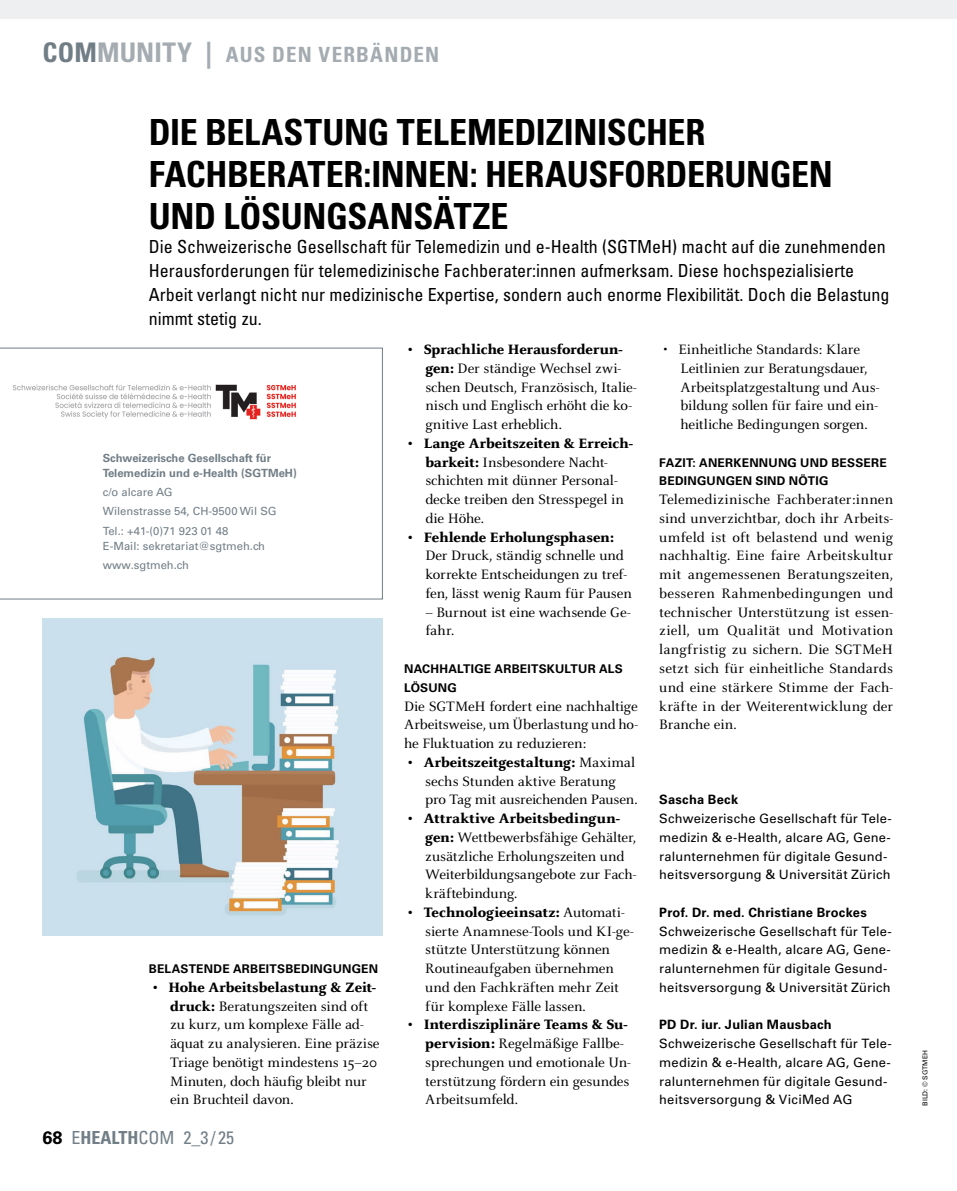
<style>
.page{position:relative;width:957px;height:1191px;background:#fff}
.page>*{position:absolute;margin:0;border:0;box-sizing:border-box;transform-origin:0 0}
.t1{font:700 condensed 36px/42px "Univers LT Std";letter-spacing:-.01em;color:#000}
.t2{font:700 condensed 21px "Univers LT Std";letter-spacing:.055em;color:#a4acb1}
.t3{font:condensed 18px/24px "Univers LT Std";color:#000}
.t4{font:condensed 18px "Univers LT Std";color:#717e86}
.t5{font:15px/18.8px "Celeste OT";letter-spacing:-.01em;color:#000}
.t6{font:800 15px "Celeste OT";letter-spacing:-.005em;color:#000}
.t7{font:12.9px/18.8px "Univers LT Std";letter-spacing:.015em;color:#000}
.t8{font:700 12.9px "Univers LT Std";letter-spacing:.02em;color:#000}
.t9{font:700 12px/18.8px "Univers LT Std";letter-spacing:.02em;color:#000}
.t10{font:11.25px/19.2px "Univers LT Std";color:#717e86}
.t11{font:700 11.25px/15px "Univers LT Std";color:#717e86}
.t12{font:6.75px "Univers LT Std";color:#000}
.s1{font-size:27px;color:#717e86}
.s2{font-size:27px}
.s3{font-weight:800}
.s4{font-weight:700;font-stretch:normal;color:#000}
.s5{font-weight:700}
</style>
<div class="page">
<div style="left:0;top:0;width:957px;height:19px;background:#edeff0"></div>
<img style="left:43px;top:618px;width:340px;height:317px">
<svg style="left:0;top:348px;width:383px;height:251px"></svg>
<h2 class="t2" style="left:43px;top:42px;width:398px"><span class="s1">COM</span><span class="s2">MUNITY |</span> AUS DEN VERBÄNDEN</h2>
<h1 class="t1" style="left:149px;top:111px;width:685px">DIE BELASTUNG TELEMEDIZINISCHER<br>FACHBERATER:INNEN: HERAUSFORDERUNGEN<br>UND LÖSUNGSANSÄTZE</h1>
<p class="t3" style="left:149px;top:234px;width:742px">Die Schweizerische Gesellschaft für Telemedizin und e-Health (SGTMeH) macht auf die zunehmenden Herausforderungen für telemedizinische Fachberater:innen aufmerksam. Diese hochspezialisierte Arbeit verlangt nicht nur medizinische Expertise, sondern auch enorme Flexibilität. Doch die Belastung nimmt stetig zu.</p>
<p class="t11" style="left:103px;top:450px;width:195px">Schweizerische Gesellschaft für<br>Telemedizin und e-Health (SGTMeH)</p>
<p class="t10" style="left:103px;top:482px;width:175px">c/o alcare AG<br>Wilenstrasse 54, CH-9500 Wil SG<br>Tel.: +41-(0)71 923 01 48</p>
<p class="t10" style="left:103px;top:536px;width:164px">E-Mail: sekretariat@sgtmeh.ch www.sgtmeh.ch</p>
<p class="t9" style="left:149px;top:959px;width:231px">BELASTENDE ARBEITSBEDINGUNGEN</p>
<p class="t5" style="left:170px;top:977px;width:211px;text-indent:-17px"><span class="s3">• Hohe Arbeitsbelastung &amp; Zeit&shy;druck:</span> Beratungszeiten sind oft zu kurz, um komplexe Fälle ad&shy;äquat zu analysieren. Eine präzise<br>Triage benötigt mindestens 15–20<br>Minuten, doch häufig bleibt nur ein Bruchteil davon.</p>
<p class="t4" style="left:43px;top:1126px;width:193px"><span class="s4">68</span> E<span class="s5">HEALTH</span>COM 2_3 / 25</p>
<p class="t5" style="left:425px;top:340px;width:213px;text-indent:-17px"><span class="s3">• Sprachliche Herausforderun&shy;gen:</span> Der ständige Wechsel zwi&shy;schen Deutsch, Französisch, Italie&shy;nisch und Englisch erhöht die ko&shy;gnitive Last erheblich.</p>
<p class="t5" style="left:425px;top:434px;width:209px;text-indent:-17px"><span class="s3">• Lange Arbeitszeiten &amp; Erreich&shy;barkeit:</span> Insbesondere Nacht&shy;schichten mit dünner Personal&shy;decke treiben den Stresspegel in die Höhe.</p>
<p class="t6" style="left:408px;top:528px;width:207px">• Fehlende Erholungsphasen:</p>
<p class="t5" style="left:425px;top:546px;width:208px">Der Druck, ständig schnelle und korrekte Entscheidungen zu tref&shy;fen, lässt wenig Raum für Pausen</p>
<p class="t5" style="left:425px;top:602px;width:207px">– Burnout ist eine wachsende Ge&shy;fahr.</p>
<p class="t9" style="left:404px;top:659px;width:220px">NACHHALTIGE ARBEITSKULTUR ALS<br>LÖSUNG</p>
<p class="t5" style="left:404px;top:696px;width:235px;text-align:justify">Die SGTMeH fordert eine nachhaltige Arbeitsweise, um Überlastung und ho&shy;he Fluktuation zu reduzieren:</p>
<p class="t5" style="left:425px;top:752px;width:214px;text-indent:-17px"><span class="s3">• Arbeitszeitgestaltung:</span> Maximal sechs Stunden aktive Beratung pro Tag mit ausreichenden Pausen.</p>
<p class="t5" style="left:425px;top:809px;width:213px;text-indent:-17px"><span class="s3">• Attraktive Arbeitsbedingun&shy;gen:</span> Wettbewerbsfähige Gehälter, zusätzliche Erholungszeiten und<br>Weiterbildungsangebote zur Fach&shy;kräftebindung.</p>
<p class="t5" style="left:425px;top:902px;width:210px;text-indent:-17px"><span class="s3">• Technologieeinsatz:</span> Automati&shy;sierte Anamnese-Tools und KI-ge&shy;stützte Unterstützung können<br>Routineaufgaben übernehmen und den Fachkräften mehr Zeit für komplexe Fälle lassen.</p>
<p class="t5" style="left:425px;top:1015px;width:207px;text-indent:-17px"><span class="s3">• Interdisziplinäre Teams &amp; Su&shy;pervision:</span> Regelmäßige Fallbe&shy;sprechungen und emotionale Un&shy;terstützung fördern ein gesundes<br>Arbeitsumfeld.</p>
<p class="t5" style="left:680px;top:340px;width:200px;text-indent:-17px">• Einheitliche Standards: Klare Leitlinien zur Beratungsdauer, Arbeitsplatzgestaltung und Aus&shy;bildung sollen für faire und ein&shy;heitliche Bedingungen sorgen.</p>
<p class="t9" style="left:659px;top:453px;width:229px">FAZIT: ANERKENNUNG UND BESSERE<br>BEDINGUNGEN SIND NÖTIG</p>
<p class="t5" style="left:659px;top:490px;width:235px;text-align:justify">Telemedizinische Fachberater:innen sind unverzichtbar, doch ihr Arbeits&shy;umfeld ist oft belastend und wenig nachhaltig. Eine faire Arbeitskultur mit angemessenen Beratungszeiten, besseren Rahmenbedingungen und technischer Unterstützung ist essen&shy;ziell, um Qualität und Motivation langfristig zu sichern. Die SGTMeH setzt sich für einheitliche Standards und eine stärkere Stimme der Fach&shy;kräfte in der Weiterentwicklung der Branche ein.</p>
<p class="t8" style="left:659px;top:792px;width:80px">Sascha Beck</p>
<p class="t7" style="left:659px;top:809px;width:234px">Schweizerische Gesellschaft für Tele&shy;medizin &amp; e-Health, alcare AG, Gene&shy;ralunternehmen für digitale Gesund&shy;heitsversorgung &amp; Universität Zürich</p>
<p class="t8" style="left:659px;top:904px;width:209px">Prof. Dr. med. Christiane Brockes</p>
<p class="t7" style="left:659px;top:921px;width:234px">Schweizerische Gesellschaft für Tele&shy;medizin &amp; e-Health, alcare AG, Gene&shy;ralunternehmen für digitale Gesund&shy;heitsversorgung &amp; Universität Zürich</p>
<p class="t8" style="left:659px;top:1017px;width:174px">PD Dr. iur. Julian Mausbach</p>
<p class="t7" style="left:659px;top:1034px;width:234px">Schweizerische Gesellschaft für Tele&shy;medizin &amp; e-Health, alcare AG, Gene&shy;ralunternehmen für digitale Gesund&shy;heitsversorgung &amp; ViciMed AG</p>
<p class="t12" style="left:921px;top:1105px;width:57px;rotate:-90deg">BILD: © SGTMEH</p>
</div>
